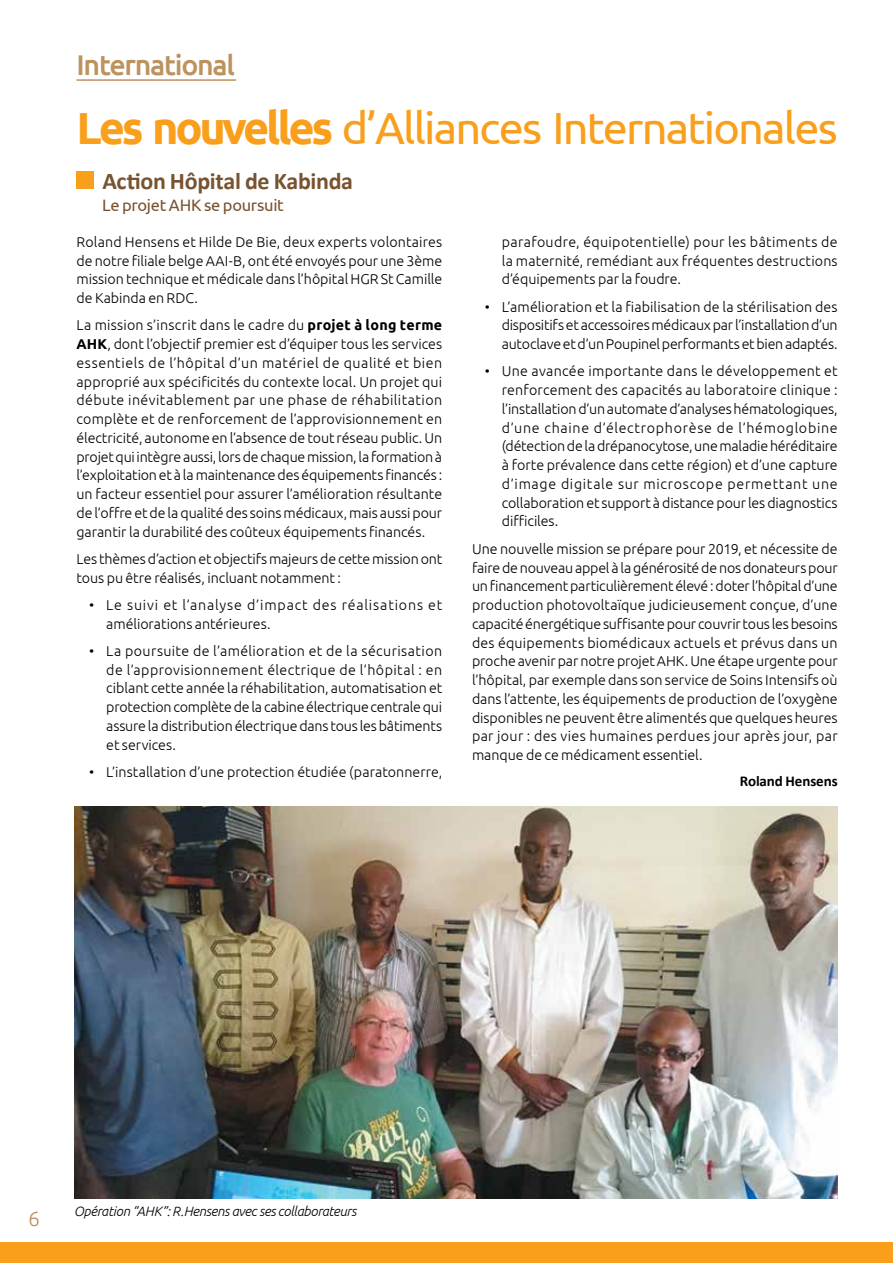
<style>
.page{position:relative;width:893px;height:1263px;background:#fff}
.page>*{position:absolute;margin:0;border:0;box-sizing:border-box;transform-origin:0 0}
.t1{font:45px "Ubuntu";letter-spacing:-.04em;color:#f99f1c}
.t2{font:500 28.5px "Ubuntu";letter-spacing:-.045em;color:#bc935e}
.t3{font:700 24px "Calibri";letter-spacing:-.015em;color:#785330}
.t4{font:300 21px "Ubuntu";color:#bc935e}
.t5{font:16.5px "Ubuntu";letter-spacing:-.02em;color:#785330}
.t6{font:700 15px "Calibri";letter-spacing:-.005em;color:#000}
.t7{font:300 14.25px/18.8px "Ubuntu";letter-spacing:-.005em;color:#000;text-align:justify}
.t8{font:300 14.25px/18.8px "Ubuntu";letter-spacing:.055em;color:#000}
.t9{font:italic 300 13.5px "Ubuntu";letter-spacing:-.015em;color:#000}
.s1{font-weight:700}
</style>
<div class="page">
<div style="left:0;top:1242px;width:893px;height:21px;background:#f99f1c"></div>
<hr style="left:77px;top:79px;width:159px;height:2px;background:#bc935e">
<div style="left:77px;top:171px;width:17px;height:18px;background:#f99f1c"></div>
<img style="left:74px;top:807px;width:763px;height:391px">
<h2 class="t2" style="left:77px;top:47px;width:160px">International</h2>
<h1 class="t1" style="left:77px;top:101px;width:763px"><span class="s1">Les nouvelles</span> d’Alliances Internationales</h1>
<h3 class="t3" style="left:102px;top:164px;width:252px">Action Hôpital de Kabinda</h3>
<p class="t5" style="left:102px;top:195px;width:183px">Le projet AHK se poursuit</p>
<p class="t7" style="left:77px;top:232px;width:367px">Roland Hensens et Hilde De Bie, deux experts volontaires de notre filiale belge AAI-B, ont été envoyés pour une 3ème mission technique et médicale dans l’hôpital HGR St Camille de Kabinda en RDC.</p>
<p class="t7" style="left:77px;top:315px;width:367px">La mission s’inscrit dans le cadre du <span class="s1">projet à long terme AHK</span>, dont l’objectif premier est d’équiper tous les services essentiels de l’hôpital d’un matériel de qualité et bien approprié aux spécificités du contexte local. Un projet qui débute inévitablement par une phase de réhabilitation complète et de renforcement de l’approvisionnement en électricité, autonome en l’absence de tout réseau public. Un projet qui intègre aussi, lors de chaque mission, la formation à l’exploitation et à la maintenance des équipements financés : un facteur essentiel pour assurer l’amélioration résultante de l’offre et de la qualité des soins médicaux, mais aussi pour garantir la durabilité des coûteux équipements financés.</p>
<p class="t7" style="left:77px;top:549px;width:367px">Les thèmes d’action et objectifs majeurs de cette mission ont tous pu être réalisés, incluant notamment :</p>
<p class="t8" style="left:106px;top:595px;width:337px;text-indent:-17px">• Le suivi et l’analyse d’impact des réalisations et améliorations antérieures.</p>
<p class="t7" style="left:106px;top:641px;width:337px;text-indent:-17px">• La poursuite de l’amélioration et de la sécurisation de l’approvisionnement électrique de l’hôpital : en ciblant cette année la réhabilitation, automatisation et protection complète de la cabine électrique centrale qui assure la distribution électrique dans tous les bâtiments et services.</p>
<p class="t7" style="left:89px;top:762px;width:354px">• L’installation d’une protection étudiée (paratonnerre,</p>
<p class="t7" style="left:502px;top:232px;width:337px">parafoudre, équipotentielle) pour les bâtiments de la maternité, remédiant aux fréquentes destructions d’équipements par la foudre.</p>
<p class="t7" style="left:502px;top:297px;width:337px;text-indent:-17px">• L’amélioration et la fiabilisation de la stérilisation des dispositifs et accessoires médicaux par l’installation d’un autoclave et d’un Poupinel performants et bien adaptés.</p>
<p class="t7" style="left:502px;top:362px;width:337px;text-indent:-17px">• Une avancée importante dans le développement et renforcement des capacités au laboratoire clinique : l’installation d’un automate d’analyses hématologiques, d’une chaine d’électrophorèse de l’hémoglobine (détection de la drépanocytose, une maladie héréditaire à forte prévalence dans cette région) et d’une capture d’image digitale sur microscope permettant une collaboration et support à distance pour les diagnostics difficiles.</p>
<p class="t7" style="left:472px;top:539px;width:367px">Une nouvelle mission se prépare pour 2019, et nécessite de faire de nouveau appel à la générosité de nos donateurs pour un financement particulièrement élevé : doter l’hôpital d’une production photovoltaïque judicieusement conçue, d’une capacité énergétique suffisante pour couvrir tous les besoins des équipements biomédicaux actuels et prévus dans un proche avenir par notre projet AHK. Une étape urgente pour l’hôpital, par exemple dans son service de Soins Intensifs où dans l’attente, les équipements de production de l’oxygène disponibles ne peuvent être alimentés que quelques heures par jour : des vies humaines perdues jour après jour, par manque de ce médicament essentiel.</p>
<p class="t6" style="left:740px;top:771px;width:99px">Roland Hensens</p>
<h3 class="t4" style="left:28px;top:1206px;width:13px">6</h3>
<p class="t9" style="left:74px;top:1202px;width:284px">Opération “AHK”: R.Hensens avec ses collaborateurs</p>
</div>
